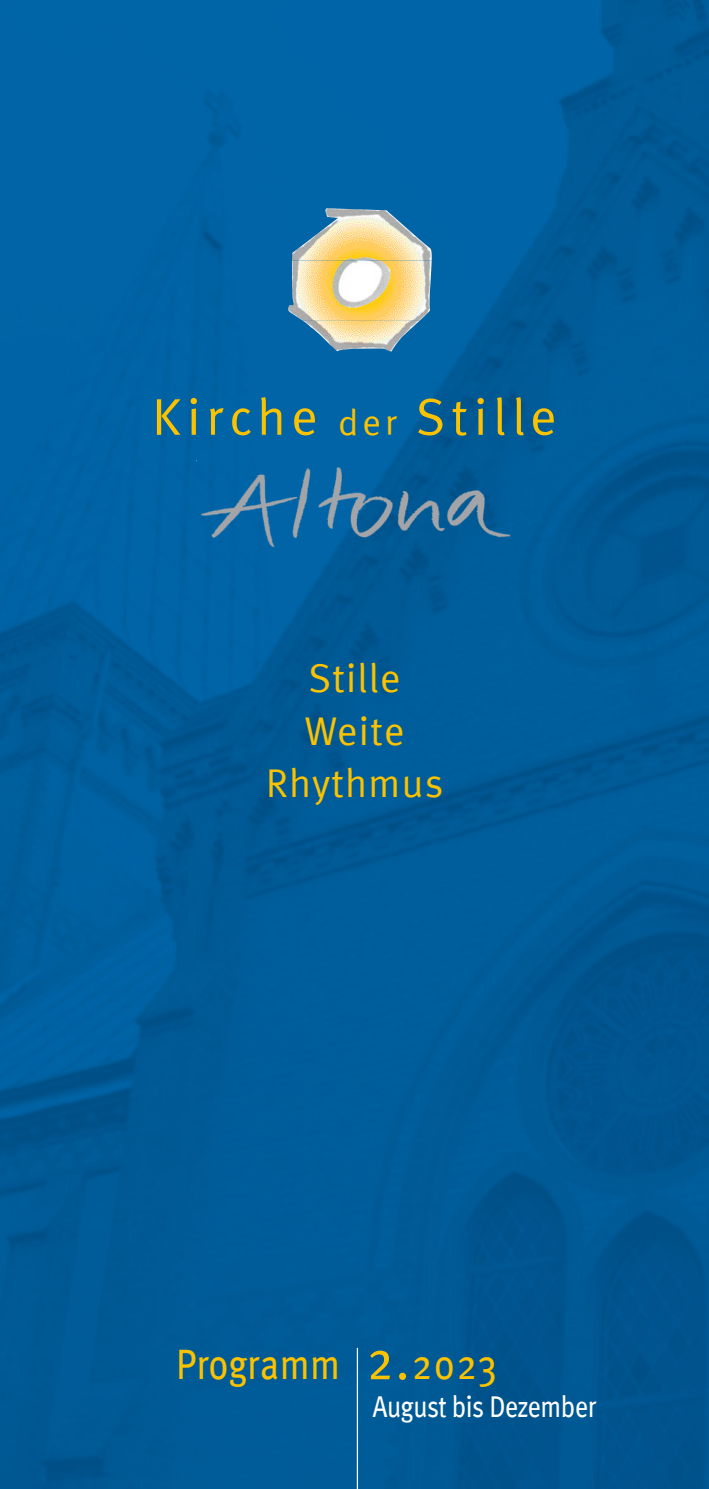
<style>
.page{position:relative;width:709px;height:1489px;background:#fff}
.page>*{position:absolute;margin:0;border:0;box-sizing:border-box;transform-origin:0 0}
.t1{font:51.75px "Meta";letter-spacing:.12em;color:#fac200}
.t2{font:condensed 42.5px "Meta Pro";letter-spacing:.01em;color:#fac200}
.t3{font:40px "Meta Pro";letter-spacing:.02em;color:#fac200}
.t4{font:condensed 30px "Meta Pro";letter-spacing:-.015em;color:#fff}
.s1{font-size:36.25px}
.s2{font-size:55px}
</style>
<div class="page">
<img style="left:0;top:0;width:709px;height:1488px">
<hr style="left:357px;top:1347px;width:1px;height:141px;background:#fff">
<img style="left:292px;top:208px;width:140px;height:52px">
<img style="left:288px;top:260px;width:143px;height:61px">
<img style="left:303px;top:321px;width:116px;height:31px">
<img style="left:196px;top:461px;width:327px;height:86px">
<p class="t1" style="left:153px;top:387px;width:405px">Kirche <span class="s1">der</span> Stille</p>
<p class="t3" style="left:308px;top:648px;width:94px">Stille</p>
<p class="t3" style="left:304px;top:700px;width:101px">Weite</p>
<p class="t3" style="left:266px;top:753px;width:179px">Rhythmus</p>
<p class="t2" style="left:176px;top:1332px;width:322px">Programm <span class="s2">2.</span>2023</p>
<p class="t4" style="left:373px;top:1384px;width:225px">August bis Dezember</p>
</div>
